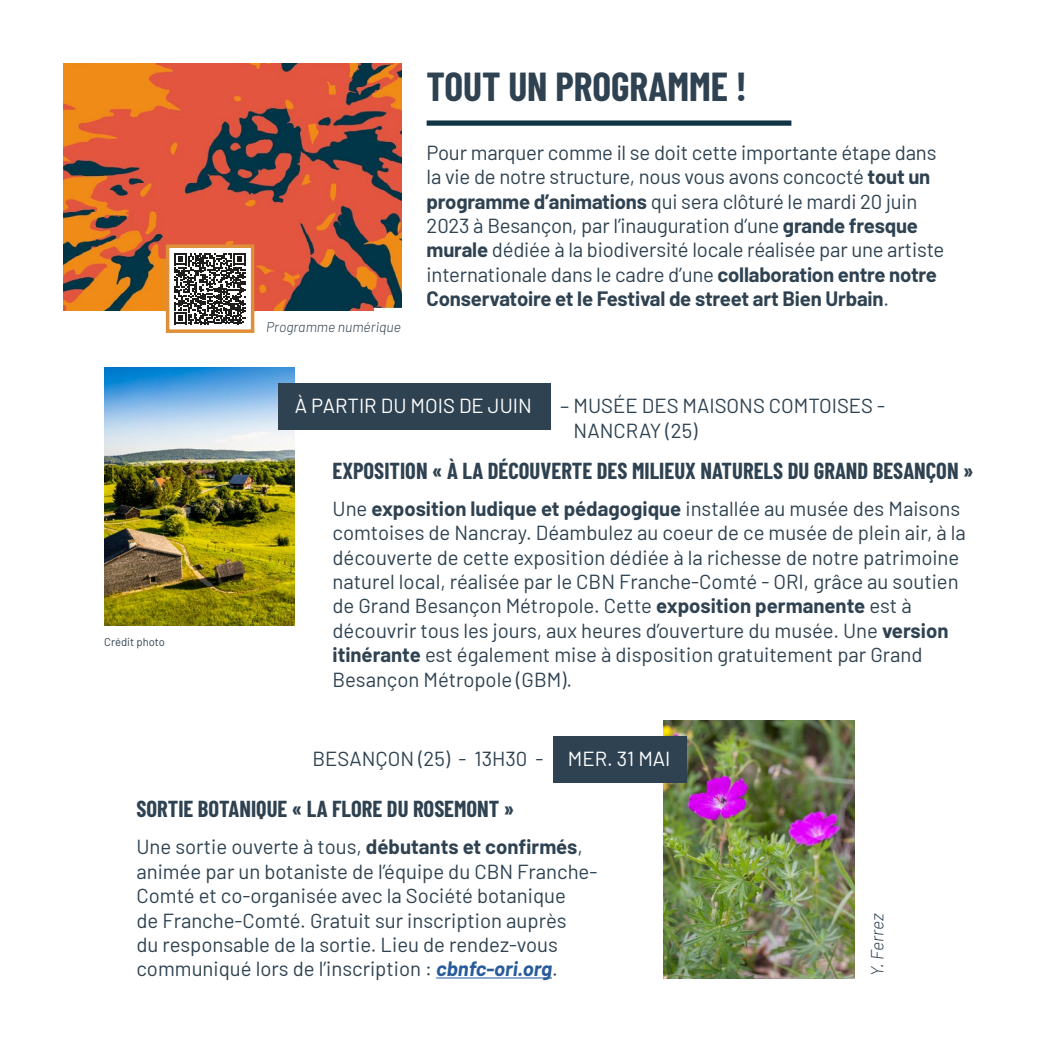
<style>
.page{position:relative;width:1042px;height:1042px;background:#fff}
.page>*{position:absolute;margin:0;border:0;box-sizing:border-box;transform-origin:0 0}
.t1{font:700 39.55px "Barlow Condensed";color:#2f4251}
.Titre_animation{font:700 22.57px "Barlow Condensed";color:#2f4251}
.texte_courant{font:20.3px/24.3px "Barlow";color:#2f4251}
.Date{font:20.3px "Barlow";color:#2f4251}
.Date-2{font:20.3px "Barlow";color:#fff}
.texte_courant-2{font:italic 300 17.5px "Barlow";color:#2f4251}
.texte_courant-3{font:italic 300 14px "Barlow";color:#2f4251}
.Crédit_photo{font:11.38px "Barlow";color:#2f4251}
.s1{font-weight:700}
.s2{color:#fff}
.s3{font-weight:700;font-style:italic;color:#275b9b}
</style>
<div class="page">
<img style="left:104px;top:367px;width:191px;height:258px">
<img style="left:664px;top:721px;width:190px;height:258px">
<img style="left:63px;top:63px;width:339px;height:247px">
<hr style="left:436px;top:977px;width:116px;height:1px;background:#275b9b">
<div style="left:279px;top:383px;width:272px;height:47px;background:#2f4251"></div>
<div style="left:553px;top:736px;width:134px;height:46px;background:#2f4251"></div>
<div style="left:427px;top:120px;width:364px;height:6px;background:#113445"></div>
<div style="left:168px;top:246px;width:85px;height:85px;background:#fff"></div>
<svg style="left:175px;top:253px;width:71px;height:71px"></svg>
<div style="left:166px;top:244px;width:88px;height:89px;border:4px solid #df8f39"></div>
<p class="t1" style="left:427px;top:58px;width:322px">TOUT UN PROGRAMME !</p>
<p class="texte_courant-3" style="left:266px;top:316px;width:136px">Programme numérique</p>
<p class="texte_courant" style="left:427px;top:139px;width:519px">Pour marquer comme il se doit cette importante étape dans la vie de notre structure, nous vous avons concocté <span class="s1">tout un programme d’animations</span> qui sera clôturé le mardi 20 juin 2023 à Besançon, par l’inauguration d’une <span class="s1">grande fresque murale</span> dédiée à la biodiversité locale réalisée par une artiste internationale dans le cadre d’une <span class="s1">collaboration entre notre Conservatoire et le Festival de street art Bien Urbain</span>.</p>
<p class="Crédit_photo" style="left:104px;top:634px;width:62px">Crédit photo</p>
<p class="Date-2" style="left:295px;top:391px;width:239px">À PARTIR DU MOIS DE JUIN</p>
<p class="Date" style="left:560px;top:391px;width:326px">– MUSÉE DES MAISONS COMTOISES -</p>
<p class="Date" style="left:573px;top:416px;width:125px">NANCRAY (25)</p>
<p class="Titre_animation" style="left:332px;top:454px;width:642px">EXPOSITION « À LA DÉCOUVERTE DES MILIEUX NATURELS DU GRAND BESANÇON »</p>
<p class="texte_courant" style="left:332px;top:495px;width:635px">Une <span class="s1">exposition ludique et pédagogique</span> installée au musée des Maisons comtoises de Nancray. Déambulez au coeur de ce musée de plein air, à la découverte de cette exposition dédiée à la richesse de notre patrimoine naturel local, réalisée par le CBN Franche-Comté - ORI, grâce au soutien de Grand Besançon Métropole. Cette <span class="s1">exposition permanente</span> est à découvrir tous les jours, aux heures d’ouverture du musée. Une <span class="s1">version itinérante</span> est également mise à disposition gratuitement par Grand Besançon Métropole (GBM).</p>
<p class="Date" style="left:312px;top:744px;width:359px">BESANÇON (25) - 13H30 - - <span class="s2">MER. 31 MAI</span></p>
<p class="Titre_animation" style="left:136px;top:793px;width:379px">SORTIE BOTANIQUE « LA FLORE DU ROSEMONT »</p>
<p class="texte_courant" style="left:136px;top:833px;width:462px">Une sortie ouverte à tous, <span class="s1">débutants et confirmés</span>, animée par un botaniste de l’équipe du CBN Franche-Comté et co-organisée avec la Société botanique<br>de Franche-Comté. Gratuit sur inscription auprès<br>du responsable de la sortie. Lieu de rendez-vous communiqué lors de l’inscription : <span class="s3">cbnfc-ori.org</span>.</p>
<p class="texte_courant-2" style="left:864px;top:976px;width:64px;rotate:-90deg">Y. Ferrez</p>
</div>
